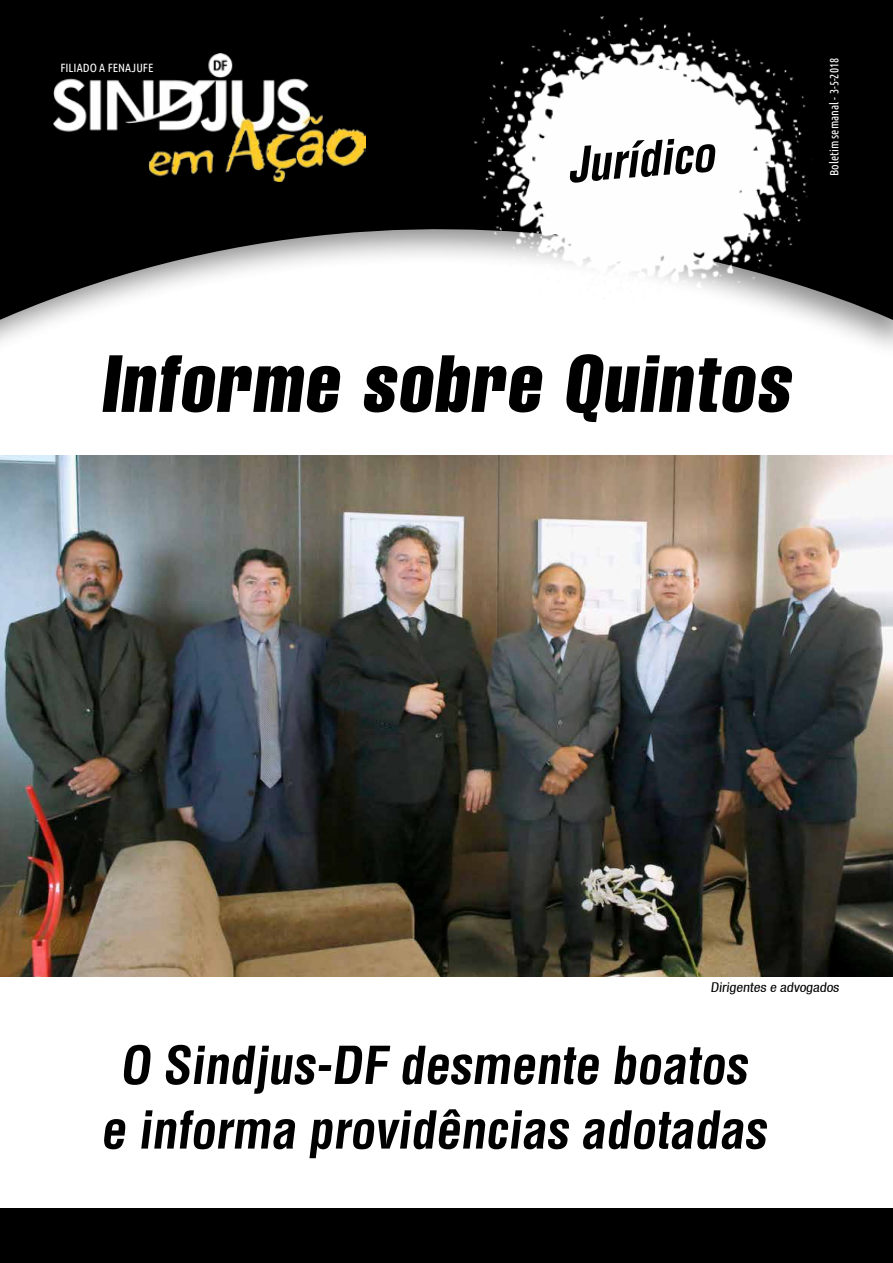
<style>
.page{position:relative;width:893px;height:1263px;background:#fff}
.page>*{position:absolute;margin:0;border:0;box-sizing:border-box;transform-origin:0 0}
.t1{font:extra-condensed 79.5px "Helvetica";color:#000}
.t2{font:700 condensed 51px/64.7px "Helvetica";color:#000;text-align:center}
.t3{font:italic 700 condensed 46.95px "Helvetica";color:#000}
.t4{font:condensed 13.5px "Helvetica 57";color:#000;scale:1.1 1}
.t5{font:12px "Ubuntu Condensed";color:#fff}
</style>
<div class="page">
<img style="left:0;top:455px;width:893px;height:522px">
<svg style="left:0;top:0;width:893px;height:328px;fill:#000"></svg>
<img style="left:474px;top:16px;width:339px;height:283px">
<img style="left:53px;top:54px;width:313px;height:127px">
<div style="left:0;top:1209px;width:893px;height:54px;background:#000"></div>
<p class="t5" style="left:60px;top:61px;width:95px">FILIADO A FENAJUFE</p>
<p class="t3" style="left:565px;top:135px;width:149px;rotate:-4deg">Jurídico</p>
<p class="t5" style="left:827px;top:176px;width:120px;rotate:-90deg">Boletim semanal - 3-5-2018</p>
<h1 class="t1" style="left:101px;top:333px;width:702px">Informe sobre Quintos</h1>
<p class="t4" style="left:710px;top:979px;width:120px">Dirigentes e advogados</p>
<p class="t2" style="left:100px;top:1033px;width:675px">O Sindjus-DF desmente boatos e informa providências adotadas</p>
</div>
